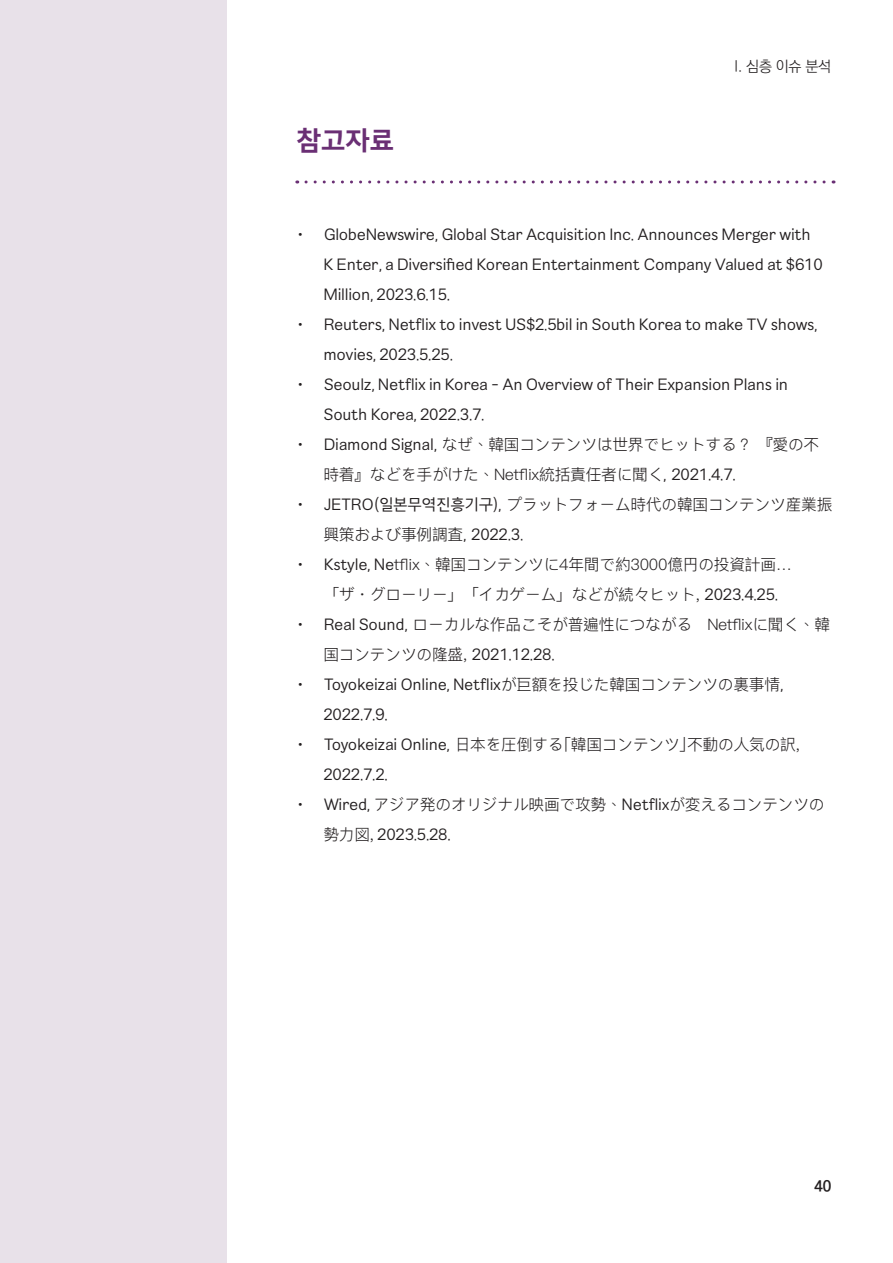
<style>
.page{position:relative;width:893px;height:1263px;background:#fff}
.page>*{position:absolute;margin:0;border:0;box-sizing:border-box;transform-origin:0 0}
.본문{font:27px "Happiness Sans Bold";color:#6a2f74}
.t1{font:15.75px/30px "Happiness Sans Regular";letter-spacing:-.015em;color:#231f20}
.t2{font:300 15.75px/30px "Ping Fang HK";letter-spacing:-.015em;color:#231f20}
.본문-2{font:15px "Ko Pub Dotum PL";color:#231f20}
.t3{font:15px "Ko Pub Dotum PB";color:#231f20}
.s1{font-family:"Happiness Sans Regular";font-weight:400}
.s2{font-family:"Ping Fang HK";font-weight:300}
</style>
<div class="page">
<div style="left:0;top:0;width:226px;height:1263px;background:#e8e1e9"></div>
<svg style="left:297px;top:180px;width:527px;height:3px"></svg>
<p class="본문" style="left:296px;top:123px;width:99px">참고자료</p>
<p class="본문-2" style="left:734px;top:59px;width:99px">I. 심층 이슈 분석</p>
<p class="t1" style="left:323px;top:219px;width:501px;text-indent:-27px">• GlobeNewswire, Global Star Acquisition Inc. Announces Merger with<br>K Enter, a Diversified Korean Entertainment Company Valued at $610<br>Million, 2023.6.15.</p>
<p class="t1" style="left:323px;top:309px;width:496px;text-indent:-27px">• Reuters, Netflix to invest US$2.5bil in South Korea to make TV shows, movies, 2023.5.25.</p>
<p class="t1" style="left:323px;top:369px;width:466px;text-indent:-27px">• Seoulz, Netflix in Korea - An Overview of Their Expansion Plans in<br>South Korea, 2022.3.7.</p>
<p class="t2" style="left:323px;top:429px;width:497px;text-indent:-27px"><span class="s1">• Diamond Signal,</span> なぜ、韓国コンテンツは世界でヒットする？ 『愛の不時着』などを手がけた、Netflix統括責任者に聞く<span class="s1">, 2021.4.7.</span></p>
<p class="t2" style="left:323px;top:489px;width:510px;text-indent:-27px"><span class="s1">• JETRO(일본무역진흥기구),</span> プラットフォーム時代の韓国コンテンツ産業振興策および事例調査<span class="s1">, 2022.3.</span></p>
<p class="t2" style="left:323px;top:549px;width:470px;text-indent:-27px"><span class="s1">• Kstyle, Ne</span>tflix、韓国コンテンツに4年間で約3000億円の投資計画…「ザ・グローリー」「イカゲーム」などが続々ヒット, <span class="s1">2023.4.25.</span></p>
<p class="t2" style="left:323px;top:609px;width:508px;text-indent:-27px"><span class="s1">• Real Sound,</span> ローカルな作品こそが普遍性につながる　Netflixに聞く、韓国コンテンツの隆盛, <span class="s1">2021.12.28.</span></p>
<p class="t1" style="left:323px;top:669px;width:461px;text-indent:-27px">• Toyokeizai Online, Netflix<span class="s2">が巨額を投じた韓国コンテンツの裏事情</span>,<br>2022.7.9.</p>
<p class="t1" style="left:323px;top:729px;width:478px;text-indent:-27px">• Toyokeizai Online, <span class="s2">日本を圧倒する｢韓国コンテンツ｣不動の人気の訳,<br></span>2022.7.2.</p>
<p class="t2" style="left:323px;top:789px;width:503px;text-indent:-27px"><span class="s1">• Wired,</span> アジア発のオリジナル映画で攻勢、<span class="s1">Netflix</span>が変えるコンテンツの勢力図, <span class="s1">2023.5.28.</span></p>
<p class="t3" style="left:814px;top:1178px;width:18px">40</p>
</div>
